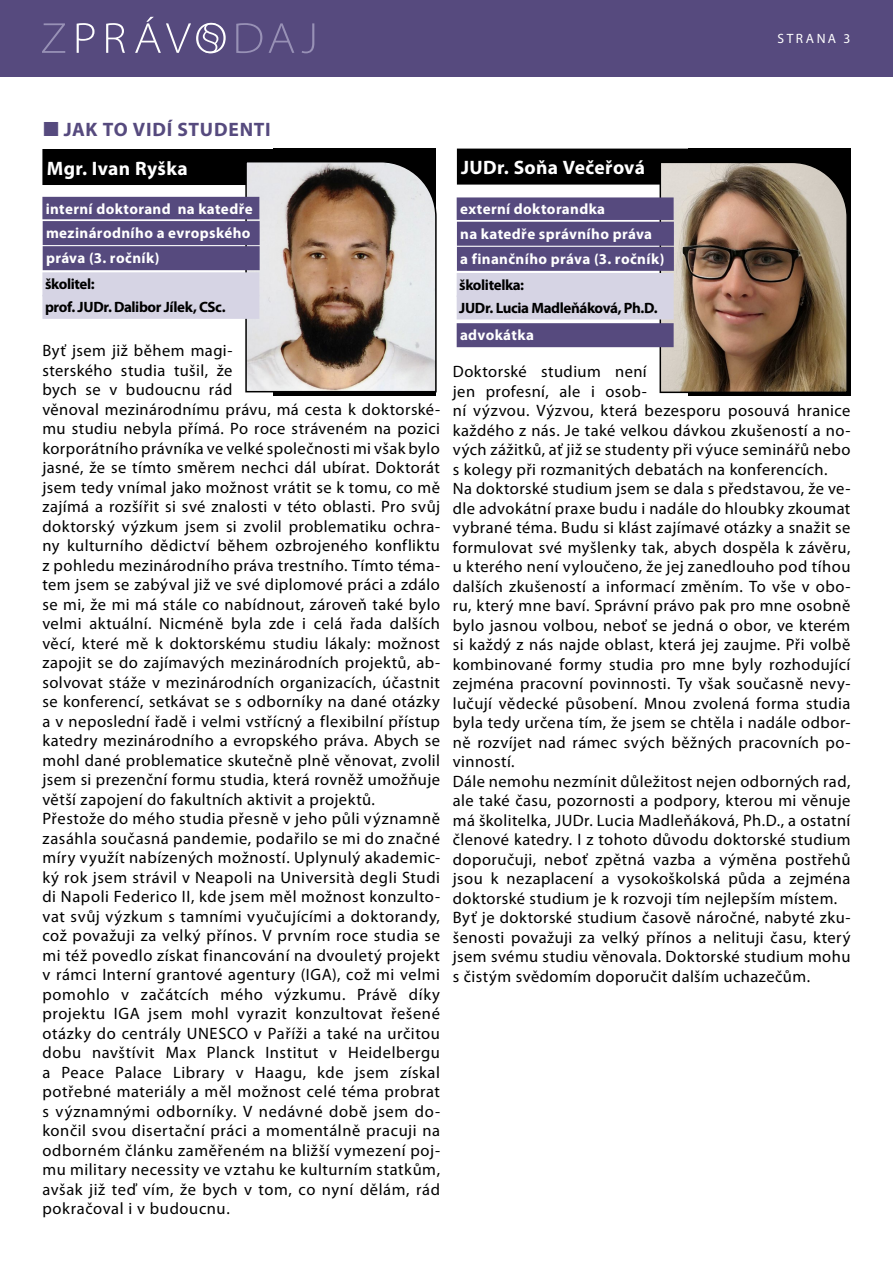
<style>
.page{position:relative;width:893px;height:1263px;background:#fff}
.page>*{position:absolute;margin:0;border:0;box-sizing:border-box;transform-origin:0 0}
.t1{font:700 19.5px "Myriad Pro";letter-spacing:.015em;color:#fff}
.t2{font:700 19.5px "Myriad Pro";letter-spacing:.035em;color:#564a7e}
.t3{font:16.5px/19.5px "Myriad Pro";letter-spacing:.03em;color:#000}
.t4{font:700 15px/24.6px "Myriad Pro";letter-spacing:.025em;color:#fff}
.t5{font:700 15px/22.5px "Myriad Pro";letter-spacing:-.025em;color:#000}
.t6{font:13.5px "Myriad Pro";letter-spacing:.19em;color:#fff}
</style>
<div class="page">
<div style="left:0;top:0;width:893px;height:77px;background:#564a7e"></div>
<svg style="left:236px;top:23px;width:78px;height:30px"></svg>
<svg style="left:42px;top:23px;width:23px;height:30px"></svg>
<svg style="left:77px;top:17px;width:149px;height:36px"></svg>
<div style="left:42px;top:149px;width:394px;height:36px;background:#000"></div>
<svg style="left:245px;top:162px;width:192px;height:231px;background:#ad9e94"></svg>
<div style="left:42px;top:197px;width:217px;height:22px;background:#564a7e"></div>
<div style="left:43px;top:221px;width:217px;height:24px;background:#564a7e"></div>
<div style="left:43px;top:246px;width:217px;height:24px;background:#564a7e"></div>
<div style="left:42px;top:272px;width:217px;height:24px;background:#d6d4e4"></div>
<div style="left:42px;top:295px;width:217px;height:24px;background:#d6d4e4"></div>
<div style="left:457px;top:149px;width:394px;height:36px;background:#000"></div>
<img style="left:659px;top:163px;width:190px;height:231px">
<div style="left:457px;top:197px;width:217px;height:23px;background:#564a7e"></div>
<div style="left:457px;top:222px;width:217px;height:24px;background:#564a7e"></div>
<div style="left:457px;top:247px;width:217px;height:24px;background:#564a7e"></div>
<div style="left:457px;top:273px;width:217px;height:24px;background:#d6d4e4"></div>
<div style="left:457px;top:295px;width:217px;height:24px;background:#d6d4e4"></div>
<div style="left:457px;top:323px;width:217px;height:24px;background:#564a7e"></div>
<p class="t6" style="left:777px;top:30px;width:75px">STRANA 3</p>
<p class="t2" style="left:64px;top:117px;width:208px">JAK TO VIDÍ STUDENTI</p>
<p class="t1" style="left:47px;top:155px;width:142px">Mgr. Ivan Ryška</p>
<p class="t4" style="left:46px;top:196px;width:208px">interní doktorand na katedře mezinárodního a evropského práva (3. ročník)</p>
<p class="t5" style="left:45px;top:273px;width:182px">školitel:<br>prof. JUDr. Dalibor Jílek, CSc.</p>
<p class="t3" style="left:42px;top:341px;width:399px">Byť jsem již během magi-<br>sterského studia tušil, že<br>bych se v budoucnu rád<br>věnoval mezinárodnímu právu, má cesta k doktorské&shy;mu studiu nebyla přímá. Po roce stráveném na pozici korporátního právníka ve velké společnosti mi však bylo jasné, že se tímto směrem nechci dál ubírat. Doktorát jsem tedy vnímal jako možnost vrátit se k tomu, co mě zajímá a rozšířit si své znalosti v této oblasti. Pro svůj doktorský výzkum jsem si zvolil problematiku ochra&shy;ny kulturního dědictví během ozbrojeného konfliktu z pohledu mezinárodního práva trestního. Tímto téma&shy;tem jsem se zabýval již ve své diplomové práci a zdálo se mi, že mi má stále co nabídnout, zároveň také bylo velmi aktuální. Nicméně byla zde i celá řada dalších věcí, které mě k doktorskému studiu lákaly: možnost zapojit se do zajímavých mezinárodních projektů, ab&shy;solvovat stáže v mezinárodních organizacích, účastnit se konferencí, setkávat se s odborníky na dané otázky a v neposlední řadě i velmi vstřícný a flexibilní přístup katedry mezinárodního a evropského práva. Abych se mohl dané problematice skutečně plně věnovat, zvolil jsem si prezenční formu studia, která rovněž umožňuje větší zapojení do fakultních aktivit a projektů.<br>Přestože do mého studia přesně v jeho půli významně zasáhla současná pandemie, podařilo se mi do značné míry využít nabízených možností. Uplynulý akademic&shy;ký rok jsem strávil v Neapoli na Università degli Studi di Napoli Federico II, kde jsem měl možnost konzulto&shy;vat svůj výzkum s tamními vyučujícími a doktorandy, což považuji za velký přínos. V prvním roce studia se mi též povedlo získat financování na dvouletý projekt v rámci Interní grantové agentury (IGA), což mi velmi pomohlo v začátcích mého výzkumu. Právě díky projektu IGA jsem mohl vyrazit konzultovat řešené otázky do centrály UNESCO v Paříži a také na určitou dobu navštívit Max Planck Institut v Heidelbergu a Peace Palace Library v Haagu, kde jsem získal potřebné materiály a měl možnost celé téma probrat s významnými odborníky. V nedávné době jsem do&shy;končil svou disertační práci a momentálně pracuji na odborném článku zaměřeném na bližší vymezení poj&shy;mu military necessity ve vztahu ke kulturním statkům, avšak již teď vím, že bych v tom, co nyní dělám, rád pokračoval i v budoucnu.</p>
<p class="t1" style="left:461px;top:155px;width:185px">JUDr. Soňa Večeřová</p>
<p class="t4" style="left:460px;top:197px;width:206px">externí doktorandka<br>na katedře správního práva<br>a finančního práva (3. ročník)</p>
<p class="t5" style="left:459px;top:273px;width:200px">školitelka:<br>JUDr. Lucia Madleňáková, Ph.D.</p>
<p class="t4" style="left:460px;top:322px;width:75px">advokátka</p>
<p class="t3" style="left:453px;top:362px;width:399px">Doktorské studium není<br>jen profesní, ale i osob-<br>ní výzvou. Výzvou, která bezesporu posouvá hranice každého z nás. Je také velkou dávkou zkušeností a no&shy;vých zážitků, ať již se studenty při výuce seminářů nebo s kolegy při rozmanitých debatách na konferencích.<br>Na doktorské studium jsem se dala s představou, že ve&shy;dle advokátní praxe budu i nadále do hloubky zkoumat vybrané téma. Budu si klást zajímavé otázky a snažit se formulovat své myšlenky tak, abych dospěla k závěru, u kterého není vyloučeno, že jej zanedlouho pod tíhou dalších zkušeností a informací změním. To vše v obo&shy;ru, který mne baví. Správní právo pak pro mne osobně bylo jasnou volbou, neboť se jedná o obor, ve kterém si každý z nás najde oblast, která jej zaujme. Při volbě kombinované formy studia pro mne byly rozhodující zejména pracovní povinnosti. Ty však současně nevy&shy;lučují vědecké působení. Mnou zvolená forma studia byla tedy určena tím, že jsem se chtěla i nadále odbor&shy;ně rozvíjet nad rámec svých běžných pracovních po&shy;vinností.<br>Dále nemohu nezmínit důležitost nejen odborných rad, ale také času, pozornosti a podpory, kterou mi věnuje má školitelka, JUDr. Lucia Madleňáková, Ph.D., a ostatní členové katedry. I z tohoto důvodu doktorské studium doporučuji, neboť zpětná vazba a výměna postřehů jsou k nezaplacení a vysokoškolská půda a zejména doktorské studium je k rozvoji tím nejlepším místem.<br>Byť je doktorské studium časově náročné, nabyté zku&shy;šenosti považuji za velký přínos a nelituji času, který jsem svému studiu věnovala. Doktorské studium mohu s čistým svědomím doporučit dalším uchazečům.</p>
</div>
